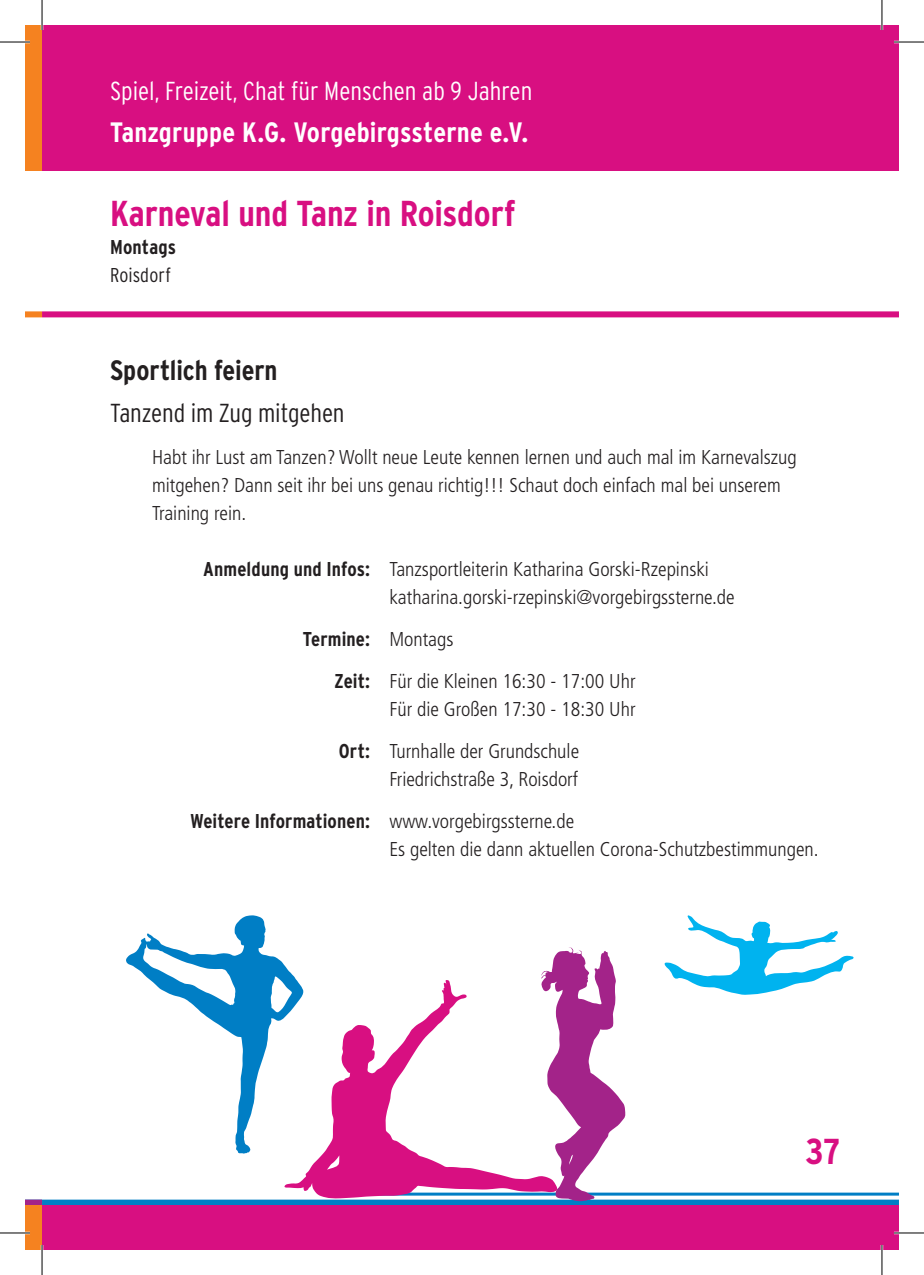
<style>
.page{position:relative;width:924px;height:1275px;background:#fff}
.page>*{position:absolute;margin:0;border:0;box-sizing:border-box;transform-origin:0 0}
.t1{font:700 36px "Interstate Condensed";letter-spacing:-.005em;color:#d80f81}
.t2{font:700 28px "Interstate Condensed";letter-spacing:.005em;color:#fff}
.t3{font:700 28px "Interstate Condensed";letter-spacing:-.005em;color:#231f20}
.t4{font:300 26px "Interstate Condensed";color:#fff}
.t5{font:300 26px "Interstate Condensed";letter-spacing:-.005em;color:#231f20}
.t6{font:300 condensed 20px/28px "Frutiger LT Std";color:#231f20}
.t7{font:700 20px "Interstate Condensed";letter-spacing:.005em;color:#231f20}
.t8{font:300 20px "Interstate Condensed";letter-spacing:.005em;color:#231f20}
.s1{font-family:"Interstate Condensed";font-weight:700;font-stretch:normal}
.s2{font-family:"Frutiger LT Std";font-weight:300;font-stretch:condensed}
</style>
<div class="page">
<div style="left:42px;top:311px;width:856px;height:6px;background:#d80f81"></div>
<hr style="left:379px;top:1192px;width:519px;height:3px;background:#007ec5">
<div style="left:42px;top:1199px;width:856px;height:6px;background:#007ec5"></div>
<div style="left:42px;top:25px;width:856px;height:145px;background:#d80f81"></div>
<div style="left:42px;top:1205px;width:856px;height:45px;background:#d80f81"></div>
<div style="left:25px;top:311px;width:17px;height:6px;background:#f58220"></div>
<div style="left:25px;top:1199px;width:17px;height:6px;background:#a32389"></div>
<div style="left:25px;top:25px;width:17px;height:145px;background:#f58220"></div>
<div style="left:25px;top:1205px;width:17px;height:45px;background:#f58220"></div>
<svg style="left:284px;top:980px;width:256px;height:218px"></svg>
<svg style="left:664px;top:915px;width:190px;height:80px"></svg>
<svg style="left:126px;top:915px;width:177px;height:238px"></svg>
<svg style="left:540px;top:947px;width:85px;height:254px"></svg>
<hr style="left:0;top:41px;width:30px;height:2px;background:#fff">
<hr style="left:893px;top:41px;width:30px;height:2px;background:#fff">
<hr style="left:0;top:1231px;width:30px;height:3px;background:#fff">
<hr style="left:893px;top:1231px;width:30px;height:3px;background:#fff">
<hr style="left:41px;top:0;width:2px;height:30px;background:#fff">
<hr style="left:41px;top:1245px;width:2px;height:30px;background:#fff">
<hr style="left:880px;top:0;width:2px;height:30px;background:#fff">
<hr style="left:880px;top:1245px;width:2px;height:30px;background:#fff">
<hr style="left:0;top:42px;width:30px;height:1px;background:#000">
<hr style="left:893px;top:42px;width:30px;height:1px;background:#000">
<hr style="left:0;top:1232px;width:30px;height:1px;background:#000">
<hr style="left:893px;top:1232px;width:30px;height:1px;background:#000">
<hr style="left:42px;top:0;width:1px;height:30px;background:#000">
<hr style="left:42px;top:1245px;width:1px;height:30px;background:#000">
<hr style="left:881px;top:0;width:1px;height:30px;background:#000">
<hr style="left:881px;top:1245px;width:1px;height:30px;background:#000">
<h3 class="t4" style="left:110px;top:76px;width:423px">Spiel, Freizeit, Chat für Menschen ab 9 Jahren</h3>
<h2 class="t2" style="left:110px;top:117px;width:419px">Tanzgruppe K.G. Vorgebirgssterne e.V.</h2>
<h1 class="t1" style="left:110px;top:193px;width:407px">Karneval und Tanz in Roisdorf</h1>
<p class="t7" style="left:110px;top:236px;width:67px">Montags</p>
<p class="t8" style="left:110px;top:264px;width:62px">Roisdorf</p>
<h2 class="t3" style="left:110px;top:355px;width:169px">Sportlich feiern</h2>
<h3 class="t5" style="left:110px;top:398px;width:236px">Tanzend im Zug mitgehen</h3>
<p class="t6" style="left:152px;top:443px;width:646px">Habt ihr Lust am Tanzen? Wollt neue Leute kennen lernen und auch mal im Karnevalszug mitgehen? Dann seit ihr bei uns genau richtig!!! Schaut doch einfach mal bei unserem<br>Training rein.</p>
<p class="t6" style="left:389px;top:555px;width:346px;text-indent:-186px"><span class="s1">Anmeldung und Infos:</span> Tanzsportleiterin Katharina Gorski-Rzepinski katharina.gorski-rzepinski@vorgebirgssterne.de</p>
<p class="t7" style="left:303px;top:628px;width:152px">Termine: <span class="s2">Montags</span></p>
<p class="t6" style="left:334px;top:667px;width:302px;text-align:right"><span class="s1">Zeit:</span> Für die Kleinen 16:30 - 17:00 Uhr<br>Für die Großen 17:30 - 18:30 Uhr</p>
<p class="t6" style="left:338px;top:737px;width:242px;text-align:right"><span class="s1">Ort:</span> Turnhalle der Grundschule<br>Friedrichstraße 3, Roisdorf</p>
<p class="t6" style="left:389px;top:807px;width:430px;text-indent:-199px"><span class="s1">Weitere Informationen:</span> www.vorgebirgssterne.de<br>Es gelten die dann aktuellen Corona-Schutzbestimmungen.</p>
<h1 class="t1" style="left:805px;top:1131px;width:36px">37</h1>
</div>
